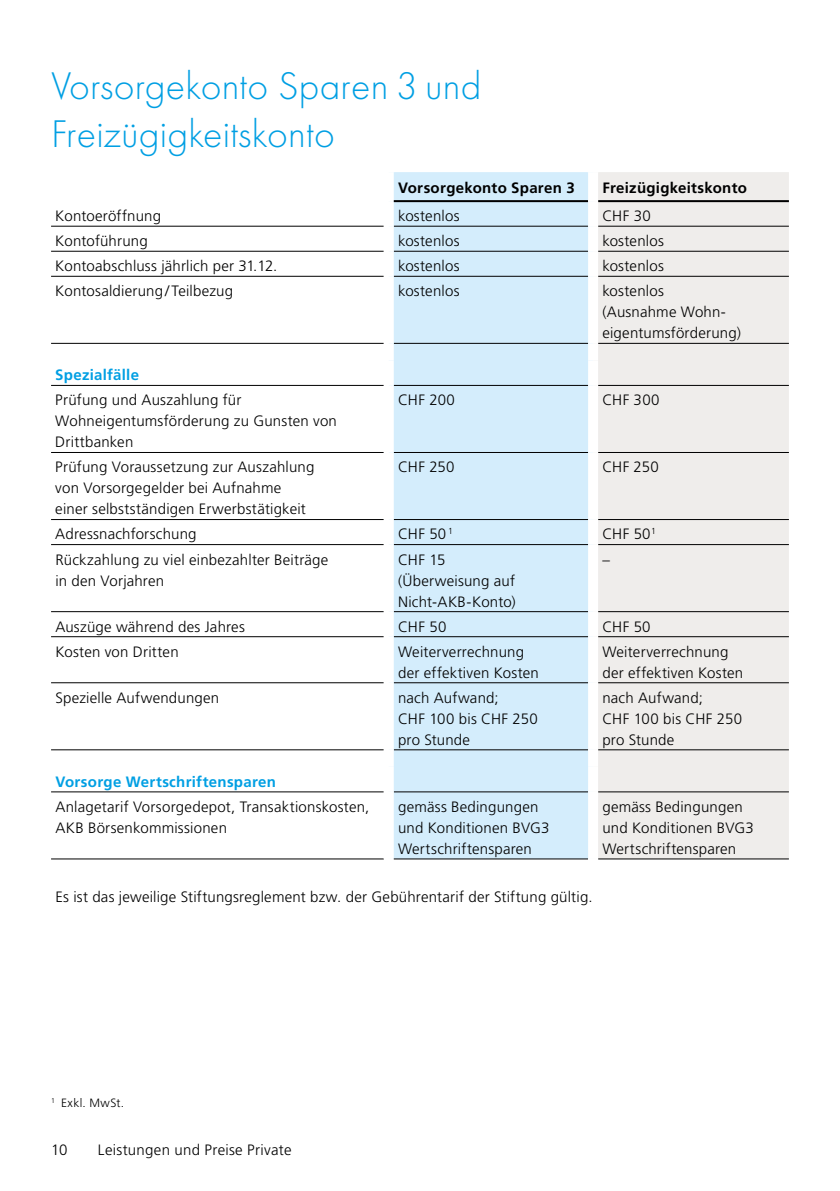
<style>
.page{position:relative;width:840px;height:1191px;background:#fff}
.page>*{position:absolute;margin:0;border:0;box-sizing:border-box;transform-origin:0 0}
.t1{font:300 40px/48px "Futura PT";letter-spacing:.005em;color:#009fe3}
.t2{font:15px/21px "Frutiger LT 45 Lt";letter-spacing:.015em;color:#000}
.t3{font:15px "Frutiger LT 65 Bd";letter-spacing:.02em;color:#000}
.t4{font:15px "Frutiger LT 65 Bd";letter-spacing:.02em;color:#009fe3}
.t5{font:12px "Frutiger LT 45 Lt";letter-spacing:.035em;color:#000}
</style>
<div class="page">
<div style="left:393px;top:172px;width:194px;height:686px;background:#d4edfc"></div>
<div style="left:598px;top:172px;width:190px;height:686px;background:#efedeb"></div>
<hr style="left:393px;top:226px;width:194px;height:1px;background:#000">
<hr style="left:597px;top:226px;width:191px;height:1px;background:#000">
<hr style="left:393px;top:251px;width:194px;height:1px;background:#000">
<hr style="left:597px;top:251px;width:191px;height:1px;background:#000">
<hr style="left:393px;top:276px;width:194px;height:1px;background:#000">
<hr style="left:597px;top:276px;width:191px;height:1px;background:#000">
<hr style="left:393px;top:343px;width:194px;height:1px;background:#000">
<hr style="left:597px;top:343px;width:191px;height:1px;background:#000">
<hr style="left:393px;top:385px;width:194px;height:1px;background:#000">
<hr style="left:597px;top:385px;width:191px;height:1px;background:#000">
<hr style="left:393px;top:452px;width:194px;height:1px;background:#000">
<hr style="left:597px;top:452px;width:191px;height:1px;background:#000">
<hr style="left:393px;top:519px;width:194px;height:1px;background:#000">
<hr style="left:597px;top:519px;width:191px;height:1px;background:#000">
<hr style="left:393px;top:544px;width:194px;height:1px;background:#000">
<hr style="left:597px;top:544px;width:191px;height:1px;background:#000">
<hr style="left:393px;top:611px;width:194px;height:1px;background:#000">
<hr style="left:597px;top:611px;width:191px;height:1px;background:#000">
<hr style="left:393px;top:636px;width:194px;height:1px;background:#000">
<hr style="left:597px;top:636px;width:191px;height:1px;background:#000">
<hr style="left:393px;top:682px;width:194px;height:1px;background:#000">
<hr style="left:597px;top:682px;width:191px;height:1px;background:#000">
<hr style="left:393px;top:749px;width:194px;height:1px;background:#000">
<hr style="left:597px;top:749px;width:191px;height:1px;background:#000">
<hr style="left:393px;top:791px;width:194px;height:1px;background:#000">
<hr style="left:597px;top:791px;width:191px;height:1px;background:#000">
<hr style="left:51px;top:226px;width:332px;height:1px;background:#000">
<hr style="left:51px;top:251px;width:332px;height:1px;background:#000">
<hr style="left:51px;top:276px;width:332px;height:1px;background:#000">
<hr style="left:51px;top:343px;width:332px;height:1px;background:#000">
<hr style="left:51px;top:385px;width:332px;height:1px;background:#000">
<hr style="left:51px;top:452px;width:332px;height:1px;background:#000">
<hr style="left:51px;top:519px;width:332px;height:1px;background:#000">
<hr style="left:51px;top:544px;width:332px;height:1px;background:#000">
<hr style="left:51px;top:611px;width:332px;height:1px;background:#000">
<hr style="left:51px;top:636px;width:332px;height:1px;background:#000">
<hr style="left:51px;top:682px;width:332px;height:1px;background:#000">
<hr style="left:51px;top:749px;width:332px;height:1px;background:#000">
<hr style="left:51px;top:791px;width:332px;height:1px;background:#000">
<hr style="left:51px;top:858px;width:332px;height:1px;background:#000">
<hr style="left:393px;top:858px;width:194px;height:1px;background:#000">
<hr style="left:597px;top:858px;width:191px;height:1px;background:#000">
<hr style="left:393px;top:200px;width:194px;height:2px;background:#000">
<hr style="left:597px;top:200px;width:191px;height:2px;background:#000">
<h1 class="t1" style="left:51px;top:62px;width:431px">Vorsorgekonto Sparen 3 und<br>Freizügigkeitskonto</h1>
<p class="t3" style="left:398px;top:179px;width:178px">Vorsorgekonto Sparen 3</p>
<p class="t3" style="left:602px;top:179px;width:146px">Freizügigkeitskonto</p>
<p class="t2" style="left:55px;top:206px;width:107px">Kontoeröffnung</p>
<p class="t2" style="left:398px;top:206px;width:63px">kostenlos</p>
<p class="t2" style="left:602px;top:206px;width:50px">CHF 30</p>
<p class="t2" style="left:55px;top:231px;width:94px">Kontoführung</p>
<p class="t2" style="left:398px;top:231px;width:63px">kostenlos</p>
<p class="t2" style="left:602px;top:231px;width:63px">kostenlos</p>
<p class="t2" style="left:55px;top:256px;width:223px">Kontoabschluss jährlich per 31.12.</p>
<p class="t2" style="left:398px;top:256px;width:63px">kostenlos</p>
<p class="t2" style="left:602px;top:256px;width:63px">kostenlos</p>
<p class="t2" style="left:55px;top:281px;width:179px">Kontosaldierung/ Teilbezug</p>
<p class="t2" style="left:398px;top:281px;width:63px">kostenlos</p>
<p class="t2" style="left:602px;top:281px;width:140px">kostenlos (Ausnahme Wohn&shy;eigentumsförderung)</p>
<p class="t4" style="left:55px;top:366px;width:85px">Spezialfälle</p>
<p class="t2" style="left:55px;top:390px;width:283px">Prüfung und Auszahlung für<br>Wohneigentumsförderung zu Gunsten von<br>Drittbanken</p>
<p class="t2" style="left:398px;top:390px;width:58px">CHF 200</p>
<p class="t2" style="left:602px;top:390px;width:59px">CHF 300</p>
<p class="t2" style="left:55px;top:457px;width:260px">Prüfung Voraussetzung zur Auszahlung von Vorsorgegelder bei Aufnahme einer selbstständigen Erwerbstätigkeit</p>
<p class="t2" style="left:398px;top:457px;width:58px">CHF 250</p>
<p class="t2" style="left:602px;top:457px;width:58px">CHF 250</p>
<p class="t2" style="left:55px;top:524px;width:143px">Adressnachforschung</p>
<p class="t2" style="left:398px;top:524px;width:56px">CHF 50 <sup>1</sup></p>
<p class="t2" style="left:602px;top:524px;width:55px">CHF 50<sup>1</sup></p>
<p class="t2" style="left:55px;top:549px;width:274px">Rückzahlung zu viel einbezahlter Beiträge in den Vorjahren</p>
<p class="t2" style="left:398px;top:549px;width:119px">CHF 15 (Überweisung auf<br>Nicht-AKB-Konto)</p>
<p class="t2" style="left:602px;top:549px;width:9px">–</p>
<p class="t2" style="left:55px;top:616px;width:191px">Auszüge während des Jahres</p>
<p class="t2" style="left:398px;top:616px;width:50px">CHF 50</p>
<p class="t2" style="left:602px;top:616px;width:50px">CHF 50</p>
<p class="t2" style="left:55px;top:641px;width:125px">Kosten von Dritten</p>
<p class="t2" style="left:398px;top:641px;width:142px">Weiterverrechnung der effektiven Kosten</p>
<p class="t2" style="left:602px;top:641px;width:142px">Weiterverrechnung der effektiven Kosten</p>
<p class="t2" style="left:55px;top:687px;width:165px">Spezielle Aufwendungen</p>
<p class="t2" style="left:398px;top:687px;width:141px">nach Aufwand;<br>CHF 100 bis CHF 250 pro Stunde</p>
<p class="t2" style="left:602px;top:687px;width:141px">nach Aufwand;<br>CHF 100 bis CHF 250 pro Stunde</p>
<p class="t4" style="left:55px;top:772px;width:222px">Vorsorge Wertschriftensparen</p>
<p class="t2" style="left:55px;top:796px;width:315px">Anlagetarif Vorsorgedepot, Transaktionskosten,<br>AKB Börsenkommissionen</p>
<p class="t2" style="left:398px;top:796px;width:153px">gemäss Bedingungen und Konditionen BVG3<br>Wertschriftensparen</p>
<p class="t2" style="left:602px;top:796px;width:153px">gemäss Bedingungen und Konditionen BVG3<br>Wertschriftensparen</p>
<p class="t2" style="left:55px;top:886px;width:538px">Es ist das jeweilige Stiftungsreglement bzw. der Gebührentarif der Stiftung gültig.</p>
<p class="t5" style="left:51px;top:1096px;width:75px"><sup>1</sup> Exkl. MwSt.</p>
<p class="t2" style="left:51px;top:1139px;width:18px">10</p>
<p class="t2" style="left:98px;top:1139px;width:195px">Leistungen und Preise Private</p>
</div>
